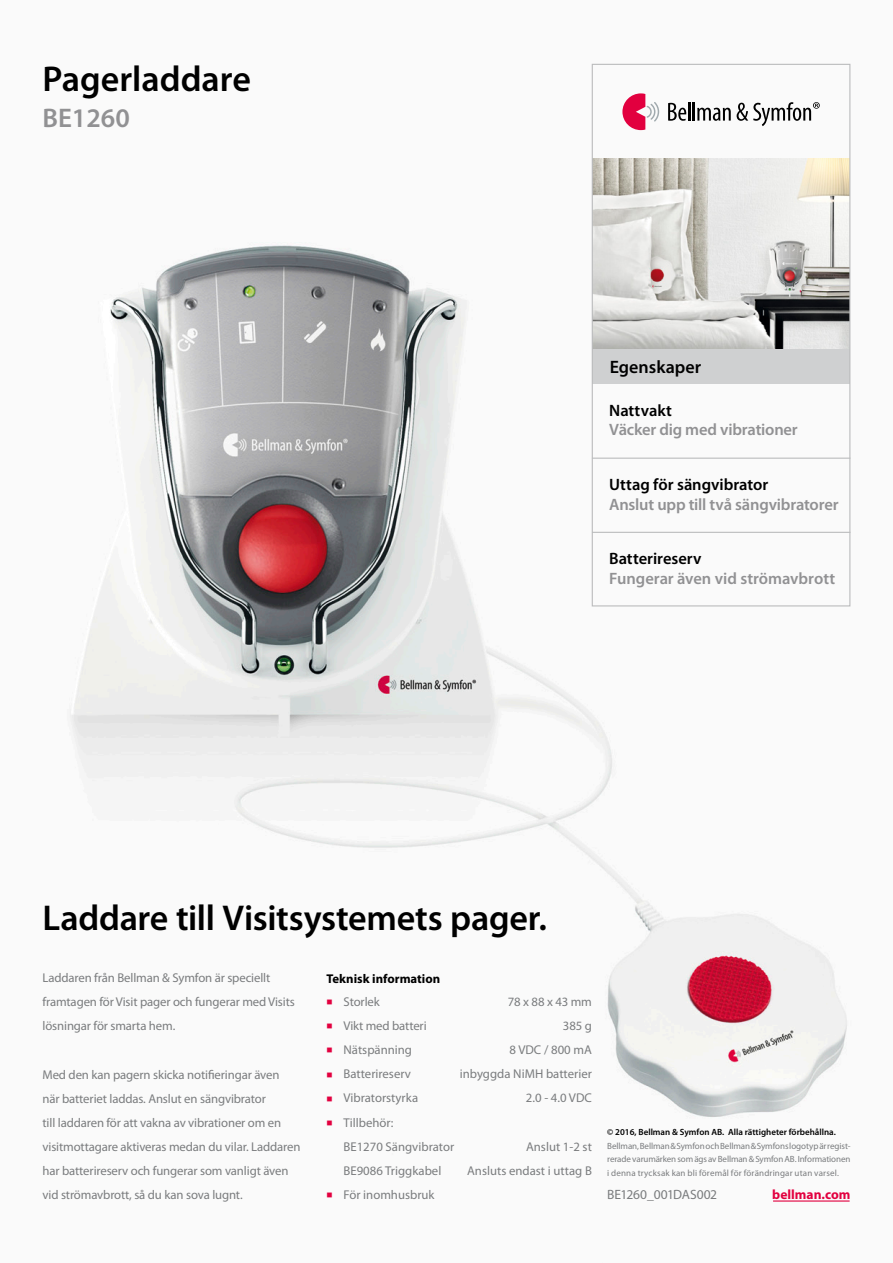
<style>
.page{position:relative;width:893px;height:1263px;background:#fff}
.page>*{position:absolute;margin:0;border:0;box-sizing:border-box;transform-origin:0 0}
.t1{font:600 36px "Myriad Pro";letter-spacing:-.005em;color:#000}
.t2{font:600 27px "Myriad Pro";color:#919193}
.t3{font:600 18px "Myriad Pro";color:#000}
.t4{font:600 16.5px "Myriad Pro";letter-spacing:-.01em;color:#919193}
.t5{font:600 16.5px "Myriad Pro";color:#000}
.t6{font:13.5px "Myriad Pro";letter-spacing:-.025em;color:#7a7c7e}
.t7{font:700 13.5px "Myriad Pro";color:#e2003f}
.t8{font:12.75px/24px "Myriad Pro";letter-spacing:-.01em;color:#7a7c7e}
.t9{font:700 12.75px "Myriad Pro";color:#000}
.t10{font:9px/13.5px "Myriad Pro";letter-spacing:.02em;color:#7a7c7e;text-align:justify}
.t11{font:600 9px "Myriad Pro";color:#000}
.s1{color:#e2003f}
</style>
<div class="page">
<img style="left:69px;top:63px;width:782px;height:1139px">
<img style="left:594px;top:159px;width:254px;height:190px">
<div style="left:592px;top:349px;width:258px;height:35px;background:#cfd0d1"></div>
<hr style="left:592px;top:458px;width:258px;height:1px;background:#bbbcbd">
<hr style="left:592px;top:532px;width:258px;height:1px;background:#bbbcbd">
<svg style="left:668px;top:102px;width:63px;height:19px"></svg>
<svg style="left:622px;top:93px;width:37px;height:37px"></svg>
<svg style="left:737px;top:102px;width:83px;height:24px"></svg>
<div style="left:592px;top:64px;width:258px;height:542px;border:1px solid #bbbcbd"></div>
<hr style="left:773px;top:1200px;width:77px;height:1px;background:#e2003f">
<p class="t1" style="left:43px;top:56px;width:210px">Pagerladdare</p>
<p class="t2" style="left:43px;top:101px;width:89px">BE1260</p>
<p class="t3" style="left:610px;top:355px;width:93px">Egenskaper</p>
<p class="t5" style="left:609px;top:400px;width:64px">Nattvakt</p>
<p class="t4" style="left:609px;top:419px;width:190px">Väcker dig med vibrationer</p>
<p class="t5" style="left:609px;top:474px;width:161px">Uttag för sängvibrator</p>
<p class="t4" style="left:609px;top:494px;width:231px">Anslut upp till två sängvibratorer</p>
<p class="t5" style="left:609px;top:548px;width:94px">Batterireserv</p>
<p class="t4" style="left:609px;top:568px;width:228px">Fungerar även vid strömavbrott</p>
<p class="t1" style="left:43px;top:895px;width:506px">Laddare till Visitsystemets pager.</p>
<p class="t8" style="left:43px;top:966px;width:254px">Laddaren från Bellman &amp; Symfon är speciellt framtagen för Visit pager och fungerar med Visits lösningar för smarta hem.</p>
<p class="t8" style="left:43px;top:1063px;width:259px">Med den kan pagern skicka notifieringar även<br>när batteriet laddas. Anslut en sängvibrator<br>till laddaren för att vakna av vibrationer om en visitmottagare aktiveras medan du vilar. Laddaren har batterireserv och fungerar som vanligt även vid strömavbrott, så du kan sova lugnt.</p>
<p class="t9" style="left:327px;top:970px;width:115px">Teknisk information</p>
<p class="t8" style="left:327px;top:989px;width:55px"><span class="s1">■</span> Storlek</p>
<p class="t8" style="left:508px;top:989px;width:86px">78 x 88 x 43 mm</p>
<p class="t8" style="left:327px;top:1013px;width:102px"><span class="s1">■</span> Vikt med batteri</p>
<p class="t8" style="left:327px;top:1037px;width:87px"><span class="s1">■</span> Nätspänning</p>
<p class="t8" style="left:510px;top:1037px;width:84px">8 VDC / 800 mA</p>
<p class="t8" style="left:327px;top:1062px;width:86px"><span class="s1">■</span> Batterireserv</p>
<p class="t8" style="left:327px;top:1086px;width:93px"><span class="s1">■</span> Vibratorstyrka</p>
<p class="t8" style="left:526px;top:1086px;width:68px">2.0 - 4.0 VDC</p>
<p class="t8" style="left:327px;top:1110px;width:68px"><span class="s1">■</span> Tillbehör:</p>
<p class="t8" style="left:344px;top:1134px;width:112px">BE1270 Sängvibrator</p>
<p class="t8" style="left:526px;top:1134px;width:67px">Anslut 1-2 st</p>
<p class="t8" style="left:344px;top:1158px;width:99px">BE9086 Triggkabel</p>
<p class="t8" style="left:467px;top:1158px;width:126px">Ansluts endast i uttag B</p>
<p class="t8" style="left:327px;top:1183px;width:109px"><span class="s1">■</span> För inomhusbruk</p>
<p class="t6" style="left:607px;top:1186px;width:111px">BE1260_001DAS002</p>
<p class="t7" style="left:772px;top:1186px;width:80px">bellman.com</p>
<p class="t8" style="left:563px;top:1013px;width:30px">385 g</p>
<p class="t8" style="left:460px;top:1062px;width:134px">inbyggda NiMH batterier</p>
<p class="t11" style="left:607px;top:1126px;width:230px">© 2016, Bellman &amp; Symfon AB. Alla rättigheter förbehållna.</p>
<p class="t10" style="left:607px;top:1139px;width:245px">Bellman, Bellman &amp; Symfon och Bellman &amp; Symfons logotyp är regist&shy;rerade varumärken som ägs av Bellman &amp; Symfon AB. Informationen i denna trycksak kan bli föremål för förändringar utan varsel.</p>
</div>
